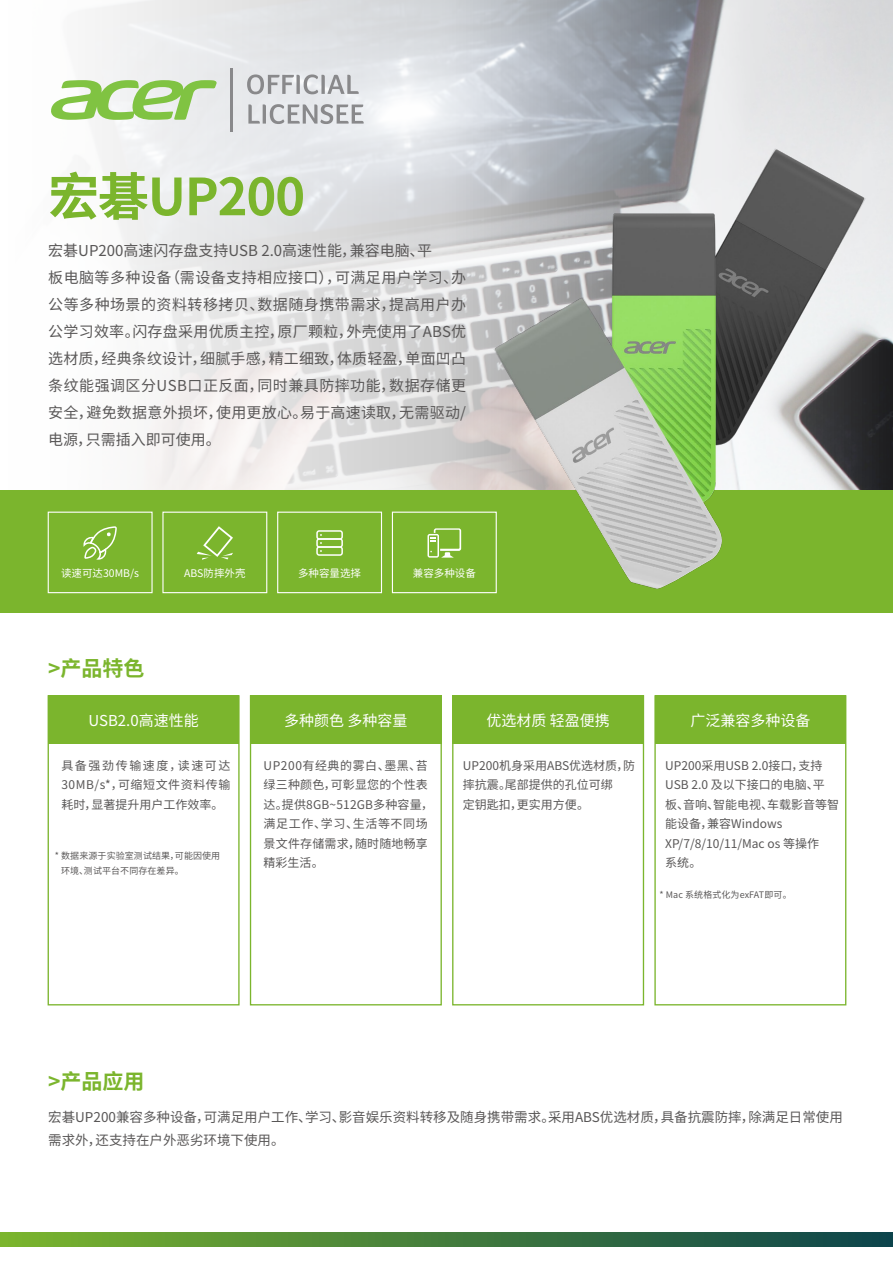
<style>
.page{position:relative;width:893px;height:1263px;background:#fff}
.page>*{position:absolute;margin:0;border:0;box-sizing:border-box;transform-origin:0 0}
.t1{font:700 51px "Source Han Sans CN";letter-spacing:-.025em;color:#7bb52d}
.t2{font:700 21px "Source Han Sans CN";color:#7bb52d}
.t3{font:15px/27px "Source Han Sans CN";letter-spacing:.02em;color:#595757}
.t4{font:15px "Source Han Sans CN";color:#fff}
.t5{font:13.5px/22.5px "Source Han Sans CN";color:#595757}
.t6{font:12px/19.5px "Source Han Sans CN";color:#595757}
.t7{font:10.5px "Source Han Sans CN";color:#fff}
.t8{font:9px/15px "Source Han Sans CN";letter-spacing:.01em;color:#595757}
</style>
<div class="page">
<svg style="left:95px;top:0;width:798px;height:490px"></svg>
<div style="left:0;top:490px;width:893px;height:123px;background:#7bb52d"></div>
<svg style="left:0;top:1232px;width:893px;height:14px;background:#437c3c"></svg>
<div style="left:48px;top:696px;width:191px;height:47px;background:#7bb52d"></div>
<div style="left:48px;top:695px;width:192px;height:310px;border:1px solid #7bb52d"></div>
<div style="left:251px;top:696px;width:190px;height:47px;background:#7bb52d"></div>
<div style="left:250px;top:695px;width:192px;height:310px;border:1px solid #7bb52d"></div>
<div style="left:453px;top:696px;width:190px;height:47px;background:#7bb52d"></div>
<div style="left:452px;top:695px;width:192px;height:310px;border:1px solid #7bb52d"></div>
<div style="left:655px;top:696px;width:191px;height:47px;background:#7bb52d"></div>
<div style="left:654px;top:695px;width:192px;height:310px;border:1px solid #7bb52d"></div>
<div style="left:48px;top:512px;width:105px;height:81px;border:1px solid #fff"></div>
<svg style="left:83px;top:526px;width:34px;height:34px"></svg>
<div style="left:392px;top:512px;width:105px;height:81px;border:1px solid #fff"></div>
<svg style="left:427px;top:528px;width:34px;height:30px"></svg>
<div style="left:162px;top:512px;width:105px;height:81px;border:1px solid #fff"></div>
<svg style="left:197px;top:526px;width:36px;height:34px"></svg>
<div style="left:277px;top:512px;width:105px;height:81px;border:1px solid #fff"></div>
<svg style="left:316px;top:530px;width:27px;height:26px"></svg>
<img style="left:466px;top:104px;width:426px;height:490px">
<svg style="left:51px;top:80px;width:166px;height:40px"></svg>
<hr style="left:231px;top:68px;width:2px;height:64px;background:#89898b">
<svg style="left:247px;top:74px;width:112px;height:20px;background:#c4c6c9"></svg>
<svg style="left:248px;top:104px;width:116px;height:20px;background:#c2c3c6"></svg>
<h1 class="t1" style="left:48px;top:168px;width:258px">宏碁UP200</h1>
<p class="t3" style="left:48px;top:238px;width:419px">宏碁UP200高速闪存盘支持USB 2.0高速性能，兼容电脑、平<br>板电脑等多种设备（需设备支持相应接口），可满足用户学习、办公等多种场景的资料转移拷贝、数据随身携带需求，提高用户办公学习效率。闪存盘采用优质主控，原厂颗粒，外壳使用了ABS优选材质，经典条纹设计，细腻手感，精工细致，体质轻盈，单面凹凸条纹能强调区分USB口正反面，同时兼具防摔功能，数据存储更安全，避免数据意外损坏，使用更放心。易于高速读取，无需驱动/电源，只需插入即可使用。</p>
<p class="t7" style="left:61px;top:567px;width:80px">读速可达30MB/s</p>
<p class="t7" style="left:184px;top:567px;width:63px">ABS防摔外壳</p>
<p class="t7" style="left:298px;top:567px;width:64px">多种容量选择</p>
<p class="t7" style="left:413px;top:567px;width:64px">兼容多种设备</p>
<h2 class="t2" style="left:48px;top:656px;width:98px">&gt;产品特色</h2>
<p class="t4" style="left:88px;top:712px;width:112px">USB2.0高速性能</p>
<p class="t6" style="left:61px;top:756px;width:171px;text-align:justify">具备强劲传输速度，读速可达30MB/s*，可缩短文件资料传输耗时，显著提升用户工作效率。</p>
<p class="t8" style="left:61px;top:848px;width:161px;text-indent:-6px">* 数据来源于实验室测试结果，可能因使用环境、测试平台不同存在差异。</p>
<p class="t4" style="left:284px;top:712px;width:125px">多种颜色 多种容量</p>
<p class="t6" style="left:264px;top:756px;width:171px">UP200有经典的雾白、墨黑、苔绿三种颜色，可彰显您的个性表达。提供8GB~512GB多种容量，满足工作、学习、生活等不同场景文件存储需求，随时随地畅享精彩生活。</p>
<p class="t4" style="left:486px;top:712px;width:125px">优选材质 轻盈便携</p>
<p class="t6" style="left:463px;top:756px;width:174px">UP200机身采用ABS优选材质，防摔抗震。尾部提供的孔位可绑<br>定钥匙扣，更实用方便。</p>
<p class="t4" style="left:690px;top:712px;width:121px">广泛兼容多种设备</p>
<p class="t6" style="left:665px;top:756px;width:176px">UP200采用USB 2.0接口，支持<br>USB 2.0 及以下接口的电脑、平板、音响、智能电视、车载影音等智能设备，兼容Windows<br>XP/7/8/10/11/Mac os 等操作<br>系统。</p>
<p class="t8" style="left:659px;top:887px;width:134px">* Mac 系统格式化为exFAT即可。</p>
<h2 class="t2" style="left:48px;top:1069px;width:98px">&gt;产品应用</h2>
<p class="t5" style="left:48px;top:1106px;width:796px">宏碁UP200兼容多种设备，可满足用户工作、学习、影音娱乐资料转移及随身携带需求。采用ABS优选材质，具备抗震防摔，除满足日常使用需求外，还支持在户外恶劣环境下使用。</p>
</div>
